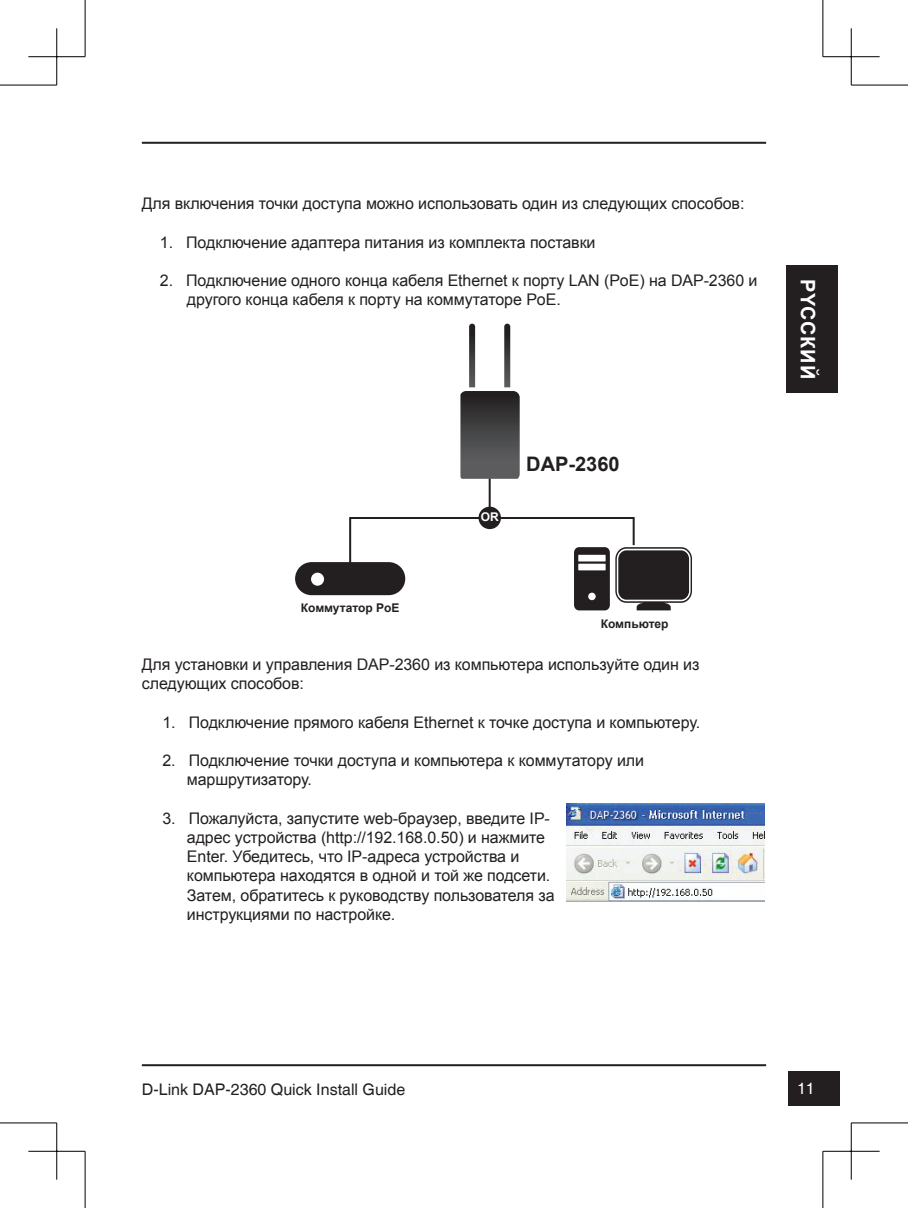
<style>
.page{position:relative;width:908px;height:1208px;background:#fff}
.page>*{position:absolute;margin:0;border:0;box-sizing:border-box;transform-origin:0 0}
.t1{font:700 20px "Arial";color:#231f20}
.t2{font:700 20px "Arial";letter-spacing:.035em;color:#fff}
.t3{font:16px/19.2px "Arial";letter-spacing:-.005em;color:#231f20}
.t4{font:16px "Helvetica";color:#231f20}
.t5{font:16px "Helvetica";color:#fff}
.t6{font:700 12px "Arial";color:#231f20}
.t7{font:700 12px "Arial";color:#fff}
</style>
<div class="page">
<hr style="left:142px;top:142px;width:623px;height:2px;background:#231f20">
<hr style="left:142px;top:1064px;width:623px;height:2px;background:#231f20">
<div style="left:788px;top:1071px;width:51px;height:35px;background:#231f20"></div>
<div style="left:786px;top:265px;width:51px;height:127px;background:#231f20"></div>
<img style="left:566px;top:804px;width:198px;height:97px">
<svg style="left:460px;top:324px;width:59px;height:155px"></svg>
<svg style="left:295px;top:516px;width:396px;height:94px"></svg>
<hr style="left:488px;top:478px;width:2px;height:41px;background:#231f20">
<div style="left:478px;top:506px;width:22px;height:23px;background:#231f20;border-radius:50%"></div>
<hr style="left:0;top:85px;width:57px;height:1px;background:#000">
<hr style="left:850px;top:85px;width:57px;height:1px;background:#000">
<hr style="left:0;top:1122px;width:57px;height:1px;background:#000">
<hr style="left:850px;top:1122px;width:57px;height:1px;background:#000">
<hr style="left:85px;top:0;width:1px;height:57px;background:#000">
<hr style="left:85px;top:1151px;width:1px;height:57px;background:#000">
<hr style="left:822px;top:0;width:1px;height:57px;background:#000">
<hr style="left:822px;top:1151px;width:1px;height:57px;background:#000">
<hr style="left:28px;top:56px;width:57px;height:1px;background:#000">
<hr style="left:822px;top:56px;width:57px;height:1px;background:#000">
<hr style="left:28px;top:1151px;width:57px;height:1px;background:#000">
<hr style="left:822px;top:1151px;width:57px;height:1px;background:#000">
<hr style="left:56px;top:28px;width:1px;height:57px;background:#000">
<hr style="left:56px;top:1123px;width:1px;height:56px;background:#000">
<hr style="left:850px;top:28px;width:1px;height:57px;background:#000">
<hr style="left:850px;top:1123px;width:1px;height:56px;background:#000">
<p class="t3" style="left:142px;top:194px;width:604px">Для включения точки доступа можно использовать один из следующих способов:</p>
<p class="t3" style="left:160px;top:232px;width:437px">1. Подключение адаптера питания из комплекта поставки</p>
<p class="t3" style="left:187px;top:271px;width:572px;text-indent:-27px">2. Подключение одного конца кабеля Ethernet к порту LAN (PoE) на DAP-2360 и другого конца кабеля к порту на коммутаторе PoE.</p>
<p class="t6" style="left:301px;top:599px;width:100px">Коммутатор PoE</p>
<p class="t7" style="left:480px;top:509px;width:19px">OR</p>
<p class="t1" style="left:526px;top:451px;width:95px">DAP-2360</p>
<p class="t6" style="left:600px;top:615px;width:69px">Компьютер</p>
<p class="t3" style="left:142px;top:655px;width:559px">Для установки и управления DAP-2360 из компьютера используйте один из следующих способов:</p>
<p class="t3" style="left:162px;top:712px;width:539px">1. Подключение прямого кабеля Ethernet к точке доступа и компьютеру.</p>
<p class="t3" style="left:187px;top:751px;width:458px;text-indent:-24px">2. Подключение точки доступа и компьютера к коммутатору или маршрутизатору.</p>
<p class="t3" style="left:187px;top:808px;width:369px;text-indent:-24px">3. Пожалуйста, запустите web-браузер, введите IP&shy;адрес устройства (http://192.168.0.50) и нажмите Enter. Убедитесь, что IP-адреса устройства и компьютера находятся в одной и той же подсети.<br>Затем, обратитесь к руководству пользователя за инструкциями по настройке.</p>
<p class="t2" style="left:820px;top:279px;width:102px;rotate:90deg">PYCCКИЙ</p>
<p class="t4" style="left:142px;top:1079px;width:265px">D-Link DAP-2360 Quick Install Guide</p>
<p class="t5" style="left:796px;top:1079px;width:19px">11</p>
</div>
